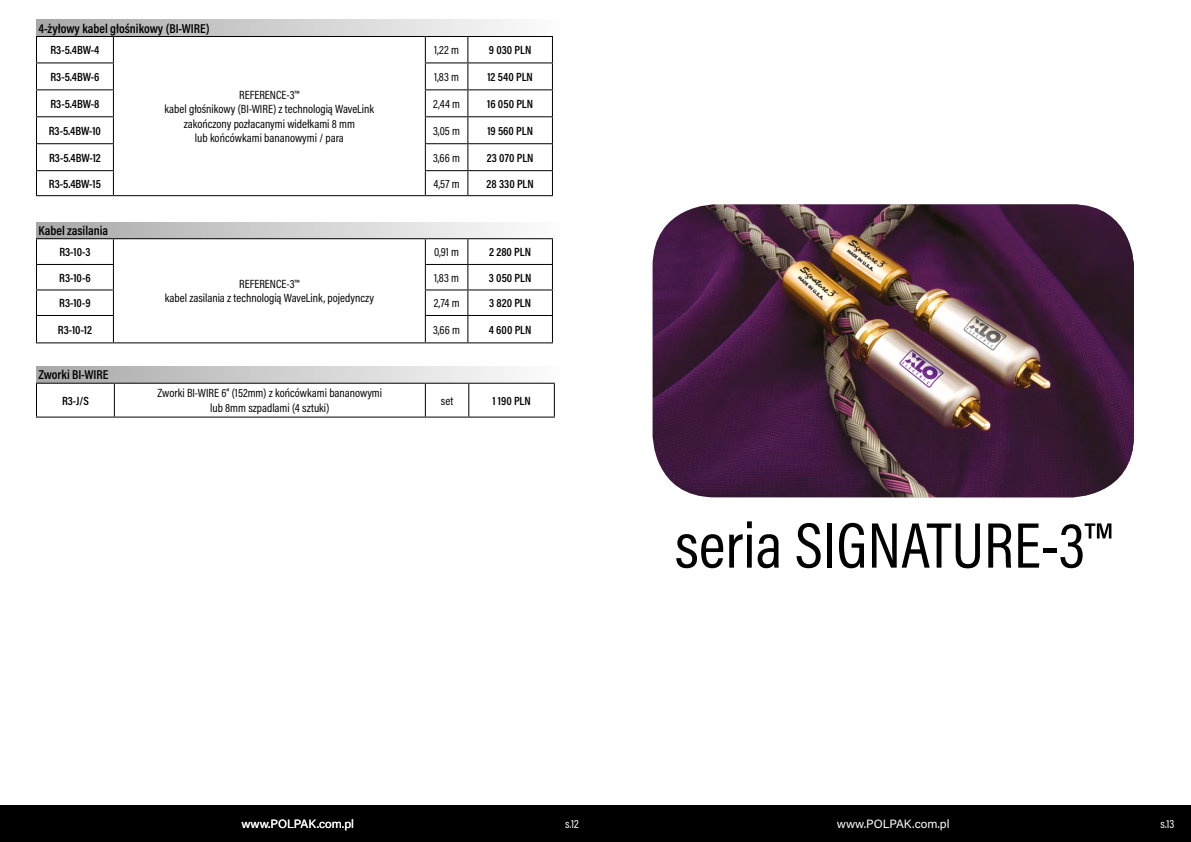
<style>
.page{position:relative;width:1191px;height:842px;background:#fff}
.page>*{position:absolute;margin:0;border:0;box-sizing:border-box;transform-origin:0 0}
.t1{font:65px "Acumin Pro Cond";color:#000}
.t2{font:600 13px "Acumin Pro Cond";color:#000}
.t3{font:12px/14.4px "Acumin Pro Cond";color:#000;text-align:center}
.t4{font:600 12px "Acumin Pro Cond";color:#000}
.t5{font:12px "Acumin Pro";color:#fff}
.t6{font:12px "Acumin Pro Cond";color:#fff}
</style>
<div class="page">
<div style="left:0;top:805px;width:595px;height:37px;background:#000"></div>
<div style="left:36px;top:20px;width:523px;height:16px;background:linear-gradient(to right,#a8a8a8,#fcfcfc)"></div>
<div style="left:36px;top:222px;width:523px;height:16px;background:linear-gradient(to right,#a8a8a8,#fcfcfc)"></div>
<div style="left:36px;top:367px;width:523px;height:16px;background:linear-gradient(to right,#a8a8a8,#fcfcfc)"></div>
<hr style="left:36px;top:36px;width:77px;height:1px;background:#000">
<hr style="left:113px;top:36px;width:312px;height:1px;background:#000">
<hr style="left:425px;top:36px;width:43px;height:1px;background:#000">
<hr style="left:468px;top:36px;width:85px;height:1px;background:#000">
<hr style="left:36px;top:62px;width:78px;height:1px;background:#000">
<hr style="left:425px;top:62px;width:43px;height:1px;background:#000">
<hr style="left:468px;top:62px;width:85px;height:1px;background:#000">
<hr style="left:36px;top:89px;width:78px;height:1px;background:#000">
<hr style="left:425px;top:89px;width:43px;height:1px;background:#000">
<hr style="left:468px;top:89px;width:85px;height:1px;background:#000">
<hr style="left:36px;top:116px;width:78px;height:1px;background:#000">
<hr style="left:425px;top:116px;width:43px;height:1px;background:#000">
<hr style="left:468px;top:116px;width:85px;height:1px;background:#000">
<hr style="left:36px;top:143px;width:78px;height:1px;background:#000">
<hr style="left:425px;top:143px;width:43px;height:1px;background:#000">
<hr style="left:468px;top:143px;width:85px;height:1px;background:#000">
<hr style="left:36px;top:170px;width:78px;height:1px;background:#000">
<svg style="left:36px;top:37px;width:1px;height:158px"></svg>
<svg style="left:113px;top:37px;width:1px;height:158px"></svg>
<hr style="left:425px;top:170px;width:43px;height:1px;background:#000">
<svg style="left:425px;top:37px;width:1px;height:158px"></svg>
<hr style="left:468px;top:170px;width:85px;height:1px;background:#000">
<svg style="left:467px;top:37px;width:1px;height:158px"></svg>
<svg style="left:552px;top:37px;width:1px;height:158px"></svg>
<hr style="left:36px;top:195px;width:77px;height:1px;background:#000">
<hr style="left:113px;top:195px;width:312px;height:1px;background:#000">
<hr style="left:425px;top:195px;width:43px;height:1px;background:#000">
<hr style="left:468px;top:195px;width:85px;height:1px;background:#000">
<hr style="left:36px;top:238px;width:77px;height:1px;background:#000">
<hr style="left:113px;top:238px;width:312px;height:1px;background:#000">
<hr style="left:425px;top:238px;width:43px;height:1px;background:#000">
<hr style="left:468px;top:238px;width:85px;height:1px;background:#000">
<hr style="left:36px;top:264px;width:78px;height:1px;background:#000">
<hr style="left:425px;top:264px;width:43px;height:1px;background:#000">
<hr style="left:468px;top:264px;width:85px;height:1px;background:#000">
<hr style="left:36px;top:289px;width:78px;height:1px;background:#000">
<hr style="left:425px;top:289px;width:43px;height:1px;background:#000">
<hr style="left:468px;top:289px;width:85px;height:1px;background:#000">
<hr style="left:36px;top:315px;width:78px;height:1px;background:#000">
<svg style="left:36px;top:239px;width:1px;height:103px"></svg>
<svg style="left:113px;top:239px;width:1px;height:103px"></svg>
<hr style="left:425px;top:315px;width:43px;height:1px;background:#000">
<svg style="left:425px;top:239px;width:1px;height:103px"></svg>
<hr style="left:468px;top:315px;width:85px;height:1px;background:#000">
<svg style="left:467px;top:239px;width:1px;height:103px"></svg>
<svg style="left:552px;top:239px;width:1px;height:103px"></svg>
<hr style="left:36px;top:342px;width:77px;height:1px;background:#000">
<hr style="left:113px;top:342px;width:312px;height:1px;background:#000">
<hr style="left:425px;top:342px;width:43px;height:1px;background:#000">
<hr style="left:468px;top:342px;width:85px;height:1px;background:#000">
<hr style="left:36px;top:383px;width:78px;height:1px;background:#000">
<hr style="left:36px;top:384px;width:1px;height:33px;background:#000">
<hr style="left:114px;top:383px;width:311px;height:1px;background:#000">
<hr style="left:114px;top:384px;width:1px;height:33px;background:#000">
<hr style="left:425px;top:383px;width:44px;height:1px;background:#000">
<hr style="left:425px;top:384px;width:1px;height:33px;background:#000">
<hr style="left:469px;top:383px;width:86px;height:1px;background:#000">
<hr style="left:468px;top:384px;width:1px;height:33px;background:#000">
<hr style="left:554px;top:384px;width:1px;height:33px;background:#000">
<hr style="left:36px;top:417px;width:78px;height:1px;background:#000">
<hr style="left:114px;top:417px;width:311px;height:1px;background:#000">
<hr style="left:425px;top:417px;width:44px;height:1px;background:#000">
<hr style="left:469px;top:417px;width:86px;height:1px;background:#000">
<div style="left:595px;top:805px;width:596px;height:37px;background:#000"></div>
<img style="left:652px;top:204px;width:482px;height:293px">
<p class="t2" style="left:38px;top:20px;width:173px">4-żyłowy kabel głośnikowy (BI-WIRE)</p>
<p class="t4" style="left:50px;top:42px;width:50px">R3-5.4BW-4</p>
<p class="t3" style="left:434px;top:43px;width:26px">1,22 m</p>
<p class="t4" style="left:489px;top:42px;width:44px">9 030 PLN</p>
<p class="t4" style="left:50px;top:69px;width:50px">R3-5.4BW-6</p>
<p class="t3" style="left:434px;top:69px;width:26px">1,83 m</p>
<p class="t4" style="left:487px;top:69px;width:47px">12 540 PLN</p>
<p class="t4" style="left:50px;top:96px;width:50px">R3-5.4BW-8</p>
<p class="t3" style="left:433px;top:96px;width:28px">2,44 m</p>
<p class="t4" style="left:487px;top:96px;width:47px">16 050 PLN</p>
<p class="t4" style="left:49px;top:123px;width:54px">R3-5.4BW-10</p>
<p class="t3" style="left:433px;top:123px;width:28px">3,05 m</p>
<p class="t4" style="left:487px;top:123px;width:47px">19 560 PLN</p>
<p class="t4" style="left:49px;top:150px;width:53px">R3-5.4BW-12</p>
<p class="t3" style="left:433px;top:150px;width:28px">3,66 m</p>
<p class="t4" style="left:487px;top:150px;width:48px">23 070 PLN</p>
<p class="t4" style="left:49px;top:176px;width:53px">R3-5.4BW-15</p>
<p class="t3" style="left:433px;top:176px;width:28px">4,57 m</p>
<p class="t4" style="left:486px;top:176px;width:49px">28 330 PLN</p>
<p class="t3" style="left:164px;top:87px;width:211px">REFERENCE-3™<br>kabel głośnikowy (BI-WIRE) z technologią WaveLink zakończony pozłacanymi widełkami 8 mm<br>lub końcówkami bananowymi / para</p>
<p class="t2" style="left:38px;top:222px;width:71px">Kabel zasilania</p>
<p class="t4" style="left:59px;top:244px;width:33px">R3-10-3</p>
<p class="t3" style="left:434px;top:244px;width:27px">0,91 m</p>
<p class="t4" style="left:489px;top:244px;width:43px">2 280 PLN</p>
<p class="t4" style="left:59px;top:270px;width:33px">R3-10-6</p>
<p class="t3" style="left:434px;top:270px;width:26px">1,83 m</p>
<p class="t4" style="left:489px;top:270px;width:44px">3 050 PLN</p>
<p class="t4" style="left:59px;top:295px;width:33px">R3-10-9</p>
<p class="t3" style="left:434px;top:296px;width:27px">2,74 m</p>
<p class="t4" style="left:489px;top:295px;width:43px">3 820 PLN</p>
<p class="t4" style="left:58px;top:322px;width:36px">R3-10-12</p>
<p class="t3" style="left:433px;top:322px;width:28px">3,66 m</p>
<p class="t4" style="left:489px;top:322px;width:44px">4 600 PLN</p>
<p class="t3" style="left:165px;top:276px;width:211px">REFERENCE-3™<br>kabel zasilania z technologią WaveLink, pojedynczy</p>
<p class="t2" style="left:38px;top:366px;width:71px">Zworki BI-WIRE</p>
<p class="t4" style="left:62px;top:393px;width:28px">R3-J/S</p>
<p class="t3" style="left:158px;top:386px;width:226px">Zworki BI-WIRE 6" (152mm) z końcówkami bananowymi lub 8mm szpadlami (4 sztuki)</p>
<p class="t3" style="left:441px;top:393px;width:14px">set</p>
<p class="t4" style="left:492px;top:393px;width:40px">1 190 PLN</p>
<h1 class="t1" style="left:675px;top:503px;width:438px">seria SIGNATURE-3™</h1>
<p class="t5" style="left:241px;top:816px;width:114px">www.POLPAK.com.pl</p>
<p class="t6" style="left:565px;top:816px;width:15px">s.12</p>
<p class="t5" style="left:837px;top:816px;width:114px">www.POLPAK.com.pl</p>
<p class="t6" style="left:1160px;top:816px;width:15px">s.13</p>
</div>
